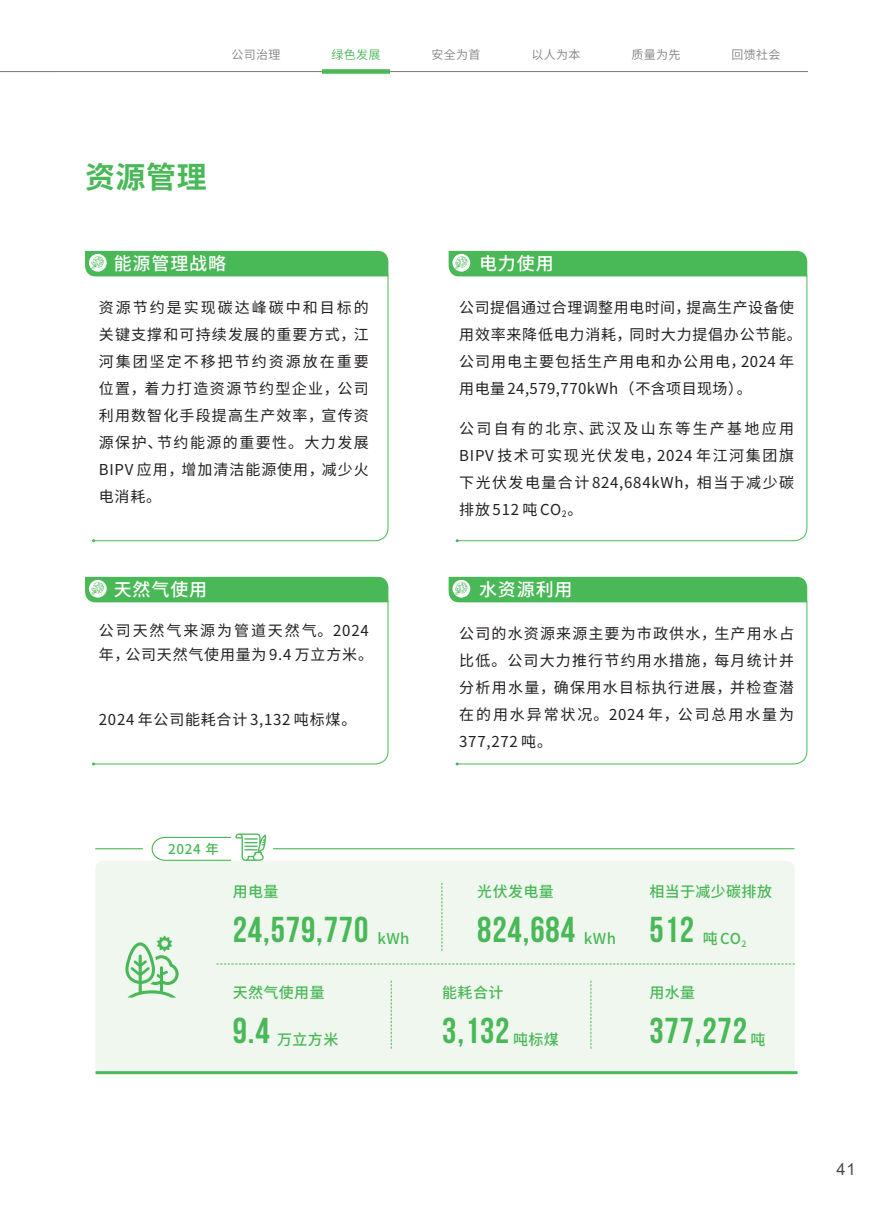
<style>
.page{position:relative;width:893px;height:1212px;background:#fff}
.page>*{position:absolute;margin:0;border:0;box-sizing:border-box;transform-origin:0 0}
.CSR-数说字{font:36px "Bebas Neue";letter-spacing:.025em;color:#49b857}
.CSR_1级标题{font:700 30px "Source Han Sans CN";color:#49b857}
.CSR_2级标题{font:500 18px "Source Han Sans CN";letter-spacing:.05em;color:#fff}
.t1{font:16.5px "Arial";color:#4b4c4d}
.CSR-正文18{font:15px/27px "Source Han Sans CN";letter-spacing:.065em;color:#231f20;text-align:justify}
.CSR-正文18-2{font:15px/27px "Source Han Sans CN";letter-spacing:.03em;color:#231f20}
.CSR-正文{font:15px/24px "Source Han Sans CN";letter-spacing:.05em;color:#231f20}
.CSR-数说字-2{font:500 15px "Source Han Sans CN";letter-spacing:.025em;color:#49b857}
.CSR-正文-2{font:500 13.5px "Source Han Sans CN";color:#49b857}
.t2{font:12px "Source Han Sans CN";letter-spacing:.025em;color:#808285}
.t3{font:12px "Source Han Sans CN";color:#49b857}
</style>
<div class="page">
<hr style="left:0;top:71px;width:808px;height:1px;background:#808285">
<div style="left:322px;top:69px;width:68px;height:5px;background:#49b857"></div>
<div style="left:0;top:0;width:53px;height:1212px;background:#fff"></div>
<svg style="left:93px;top:263px;width:296px;height:278px"></svg>
<div style="left:85px;top:251px;width:303px;height:25px;background:#49b857"></div>
<svg style="left:456px;top:263px;width:352px;height:278px"></svg>
<div style="left:449px;top:251px;width:358px;height:25px;background:#49b857"></div>
<svg style="left:93px;top:589px;width:296px;height:176px"></svg>
<div style="left:85px;top:577px;width:303px;height:25px;background:#49b857"></div>
<svg style="left:456px;top:589px;width:352px;height:176px"></svg>
<div style="left:449px;top:577px;width:358px;height:25px;background:#49b857"></div>
<div style="left:95px;top:861px;width:700px;height:210px;background:#f0f7ef"></div>
<hr style="left:95px;top:1071px;width:702px;height:3px;background:#49b857">
<hr style="left:95px;top:848px;width:48px;height:1px;background:#49b857">
<hr style="left:273px;top:848px;width:521px;height:1px;background:#49b857">
<svg style="left:151px;top:833px;width:115px;height:28px"></svg>
<svg style="left:441px;top:883px;width:1px;height:68px"></svg>
<svg style="left:391px;top:980px;width:1px;height:69px"></svg>
<svg style="left:590px;top:980px;width:1px;height:69px"></svg>
<svg style="left:216px;top:963px;width:579px;height:1px"></svg>
<svg style="left:125px;top:935px;width:54px;height:62px"></svg>
<p class="t2" style="left:232px;top:48px;width:50px">公司治理</p>
<p class="t3" style="left:332px;top:48px;width:50px">绿色发展</p>
<p class="t2" style="left:432px;top:48px;width:50px">安全为首</p>
<p class="t2" style="left:532px;top:48px;width:50px">以人为本</p>
<p class="t2" style="left:632px;top:48px;width:50px">质量为先</p>
<p class="t2" style="left:732px;top:48px;width:50px">回馈社会</p>
<p class="CSR_1级标题" style="left:85px;top:160px;width:123px">资源管理</p>
<p class="CSR_2级标题" style="left:114px;top:253px;width:114px">能源管理战略</p>
<p class="CSR-正文18" style="left:99px;top:294px;width:271px">资源节约是实现碳达峰碳中和目标的关键支撑和可持续发展的重要方式，江河集团坚定不移把节约资源放在重要位置，着力打造资源节约型企业，公司利用数智化手段提高生产效率，宣传资源保护、节约能源的重要性。大力发展BIPV 应用，增加清洁能源使用，减少火电消耗。</p>
<p class="CSR_2级标题" style="left:114px;top:580px;width:95px">天然气使用</p>
<p class="CSR-正文" style="left:99px;top:619px;width:276px">公司天然气来源为管道天然气。2024年，公司天然气使用量为 9.4 万立方米。</p>
<p class="CSR-正文" style="left:99px;top:708px;width:259px">2024 年公司能耗合计 3,132 吨标煤。</p>
<p class="CSR_2级标题" style="left:479px;top:253px;width:76px">电力使用</p>
<p class="CSR-正文18-2" style="left:459px;top:294px;width:344px">公司提倡通过合理调整用电时间，提高生产设备使用效率来降低电力消耗，同时大力提倡办公节能。公司用电主要包括生产用电和办公用电，2024 年用电量 24,579,770kWh（不含项目现场）。</p>
<p class="CSR-正文18" style="left:459px;top:415px;width:336px">公司自有的北京、武汉及山东等生产基地应用BIPV 技术可实现光伏发电，2024 年江河集团旗下光伏发电量合计824,684kWh，相当于减少碳排放512 吨CO<sub>2</sub>。</p>
<p class="CSR_2级标题" style="left:479px;top:580px;width:95px">水资源利用</p>
<p class="CSR-正文18" style="left:459px;top:620px;width:336px">公司的水资源来源主要为市政供水，生产用水占比低。公司大力推行节约用水措施，每月统计并分析用水量，确保用水目标执行进展，并检查潜在的用水异常状况。2024年，公司总用水量为377,272 吨。</p>
<p class="CSR-正文-2" style="left:168px;top:841px;width:52px">2024 年</p>
<p class="CSR-数说字-2" style="left:233px;top:883px;width:47px">用电量</p>
<p class="CSR-数说字" style="left:233px;top:909px;width:137px">24,579,770</p>
<p class="CSR-数说字-2" style="left:377px;top:930px;width:34px">kWh</p>
<p class="CSR-数说字-2" style="left:233px;top:984px;width:93px">天然气使用量</p>
<p class="CSR-数说字" style="left:233px;top:1010px;width:39px">9.4</p>
<p class="CSR-数说字-2" style="left:277px;top:1031px;width:63px">万立方米</p>
<p class="CSR-数说字-2" style="left:477px;top:883px;width:78px">光伏发电量</p>
<p class="CSR-数说字" style="left:477px;top:909px;width:99px">824,684</p>
<p class="CSR-数说字-2" style="left:584px;top:930px;width:34px">kWh</p>
<p class="CSR-数说字-2" style="left:442px;top:984px;width:63px">能耗合计</p>
<p class="CSR-数说字" style="left:442px;top:1010px;width:69px">3,132</p>
<p class="CSR-数说字-2" style="left:513px;top:1031px;width:47px">吨标煤</p>
<p class="CSR-数说字-2" style="left:649px;top:883px;width:124px">相当于减少碳排放</p>
<p class="CSR-数说字" style="left:649px;top:909px;width:46px">512</p>
<p class="CSR-数说字-2" style="left:703px;top:930px;width:45px">吨CO<sub>2</sub></p>
<p class="CSR-数说字-2" style="left:649px;top:984px;width:47px">用水量</p>
<p class="CSR-数说字" style="left:649px;top:1010px;width:99px">377,272</p>
<p class="CSR-数说字-2" style="left:751px;top:1031px;width:16px">吨</p>
<p class="t1" style="left:837px;top:1158px;width:21px">41</p>
</div>
